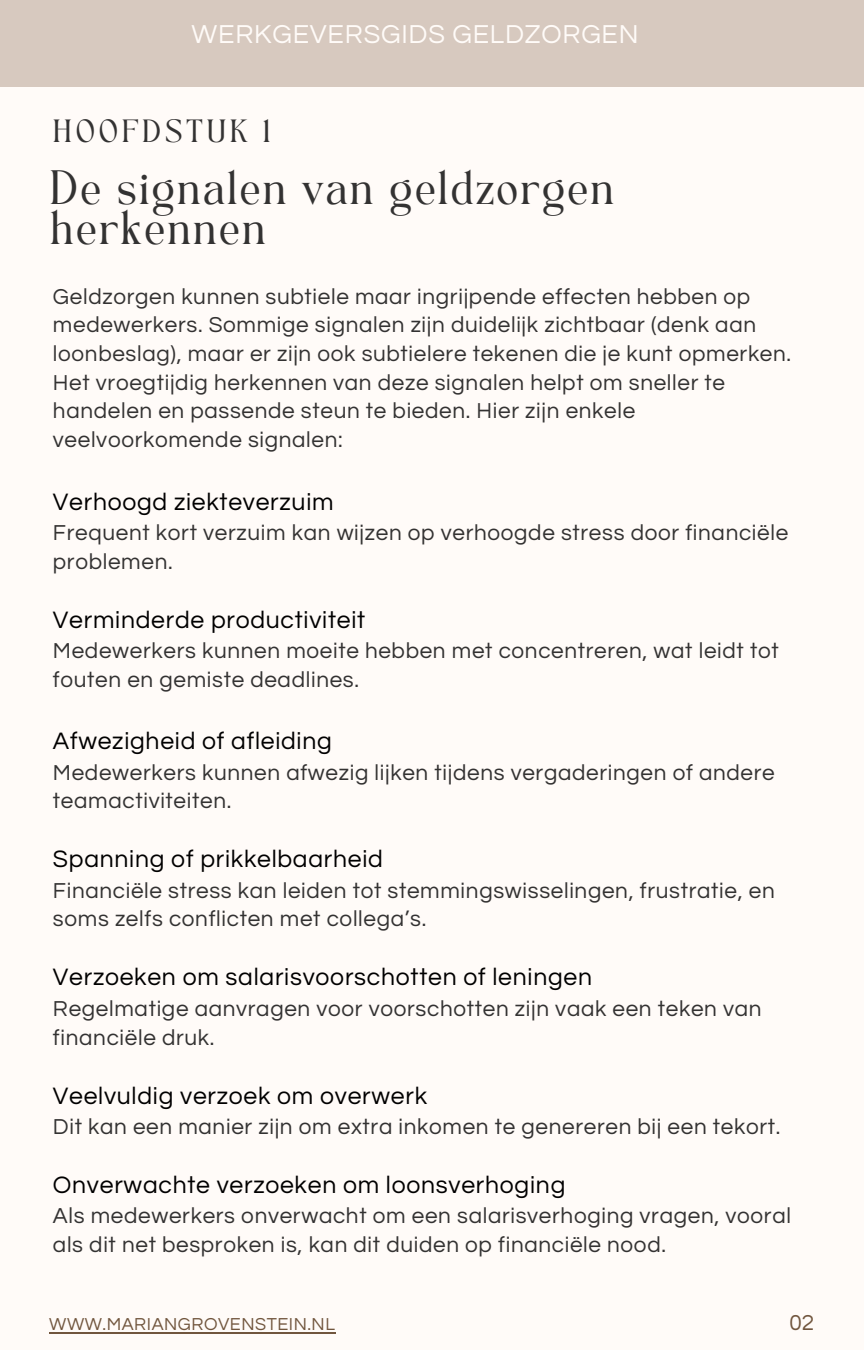
<style>
.page{position:relative;width:864px;height:1350px;background:#fffbf8}
.page>*{position:absolute;margin:0;border:0;box-sizing:border-box;transform-origin:0 0}
.t1{font:33.75px/40.5px "TAN Angleton";color:#333232}
.t2{font:27px "Questrial";letter-spacing:.03em;color:#fffbf8}
.t3{font:24.75px "Questrial";letter-spacing:.03em;color:#000}
.t4{font:22.5px/28.8px "Questrial";letter-spacing:.03em;color:#333232}
.t5{font:22.5px "TAN Angleton";letter-spacing:.12em;color:#333232}
.t6{font:22.5px "Questrial";color:#71563e}
.t7{font:18px "Questrial";letter-spacing:.03em;color:#71563e}
</style>
<div class="page">
<div style="left:0;top:0;width:864px;height:86px;background:#d7c9bf"></div>
<hr style="left:49px;top:1332px;width:286px;height:1px;background:#71563e">
<p class="t2" style="left:192px;top:21px;width:449px">WERKGEVERSGIDS GELDZORGEN</p>
<h2 class="t5" style="left:53px;top:119px;width:220px">HOOFDSTUK 1</h2>
<h4 class="t1" style="left:49px;top:172px;width:568px">De signalen van geldzorgen herkennen</h4>
<h3 class="t4" style="left:53px;top:282px;width:740px">Geldzorgen kunnen subtiele maar ingrijpende effecten hebben op medewerkers. Sommige signalen zijn duidelijk zichtbaar (denk aan loonbeslag), maar er zijn ook subtielere tekenen die je kunt opmerken.<br>Het vroegtijdig herkennen van deze signalen helpt om sneller te handelen en passende steun te bieden. Hier zijn enkele veelvoorkomende signalen:</h3>
<h1 class="t3" style="left:53px;top:489px;width:282px">Verhoogd ziekteverzuim</h1>
<h4 class="t4" style="left:53px;top:519px;width:737px">Frequent kort verzuim kan wijzen op verhoogde stress door financiële problemen.</h4>
<p class="t3" style="left:53px;top:607px;width:314px">Verminderde productiviteit</p>
<p class="t4" style="left:53px;top:637px;width:727px">Medewerkers kunnen moeite hebben met concentreren, wat leidt tot fouten en gemiste deadlines.</p>
<h4 class="t3" style="left:53px;top:729px;width:280px">Afwezigheid of afleiding</h4>
<h4 class="t4" style="left:53px;top:758px;width:723px">Medewerkers kunnen afwezig lijken tijdens vergaderingen of andere teamactiviteiten.</h4>
<h4 class="t3" style="left:53px;top:847px;width:331px">Spanning of prikkelbaarheid</h4>
<h4 class="t4" style="left:53px;top:876px;width:723px">Financiële stress kan leiden tot stemmingswisselingen, frustratie, en soms zelfs conflicten met collega’s.</h4>
<h4 class="t3" style="left:53px;top:965px;width:541px">Verzoeken om salarisvoorschotten of leningen</h4>
<h4 class="t4" style="left:53px;top:995px;width:710px">Regelmatige aanvragen voor voorschotten zijn vaak een teken van financiële druk.</h4>
<p class="t3" style="left:53px;top:1083px;width:376px">Veelvuldig verzoek om overwerk</p>
<p class="t4" style="left:53px;top:1113px;width:729px">Dit kan een manier zijn om extra inkomen te genereren bij een tekort.</p>
<h4 class="t3" style="left:53px;top:1173px;width:514px">Onverwachte verzoeken om loonsverhoging</h4>
<h4 class="t4" style="left:53px;top:1202px;width:740px">Als medewerkers onverwacht om een salarisverhoging vragen, vooral als dit net besproken is, kan dit duiden op financiële nood.</h4>
<p class="t7" style="left:49px;top:1316px;width:287px">WWW.MARIANGROVENSTEIN.NL</p>
<h4 class="t6" style="left:789px;top:1311px;width:26px">02</h4>
</div>
